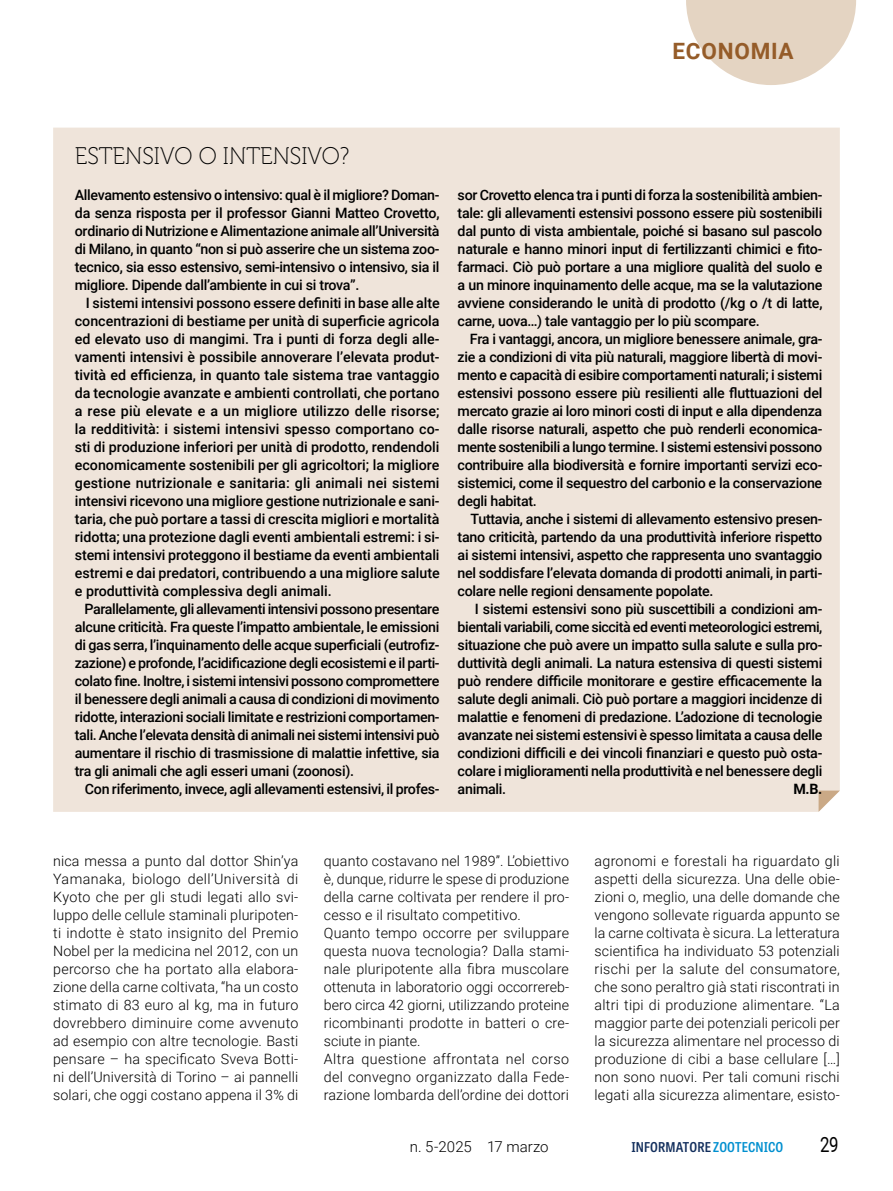
<style>
.page{position:relative;width:893px;height:1191px;background:#fff}
.page>*{position:absolute;margin:0;border:0;box-sizing:border-box;transform-origin:0 0}
.iz20_BOX_titolo_16su16_museo{font:24px "Museo 100";color:#000;scale:.95 1}
.t1{font:700 22.5px "Roboto";letter-spacing:.035em;color:#955c29}
.t2{font:21px "Roboto";color:#000;scale:.8 1}
.t3{font:300 15px "Roboto";color:#000}
.iz20_BOX_testo{font:500 14.25px/18px "Roboto";letter-spacing:-.02em;color:#000;text-align:justify}
.iz20_testo{font:300 14.25px/18px "Roboto";letter-spacing:.01em;color:#000;text-align:justify}
.iz20_BOX_testo-2{font:700 14.25px "Roboto";color:#000}
.t4{font:600 semi-condensed 13.5px "Tablet Gothic";letter-spacing:.01em;color:#122e5c}
.s1{color:#008fcf}
</style>
<div class="page">
<svg style="left:686px;top:0;width:170px;height:85px"></svg>
<div style="left:53px;top:128px;width:787px;height:684px;background:#efe4da"></div>
<svg style="left:819px;top:790px;width:21px;height:22px"></svg>
<h2 class="t1" style="left:672px;top:35px;width:123px">ECONOMIA</h2>
<p class="iz20_BOX_titolo_16su16_museo" style="left:75px;top:143px;width:290px">ESTENSIVO O INTENSIVO?</p>
<p class="iz20_BOX_testo" style="left:75px;top:185px;width:366px">Allevamento estensivo o intensivo: qual è il migliore? Doman&shy;da senza risposta per il professor Gianni Matteo Crovetto, ordinario di Nutrizione e Alimentazione animale all’Università di Milano, in quanto “non si può asserire che un sistema zoo&shy;tecnico, sia esso estensivo, semi-intensivo o intensivo, sia il migliore. Dipende dall’ambiente in cui si trova”.</p>
<p class="iz20_BOX_testo" style="left:75px;top:293px;width:366px;text-indent:11px">I sistemi intensivi possono essere definiti in base alle alte concentrazioni di bestiame per unità di superficie agricola ed elevato uso di mangimi. Tra i punti di forza degli alle&shy;vamenti intensivi è possibile annoverare l’elevata produt&shy;tività ed efficienza, in quanto tale sistema trae vantaggio da tecnologie avanzate e ambienti controllati, che portano a rese più elevate e a un migliore utilizzo delle risorse; la redditività: i sistemi intensivi spesso comportano co&shy;sti di produzione inferiori per unità di prodotto, rendendoli economicamente sostenibili per gli agricoltori; la migliore gestione nutrizionale e sanitaria: gli animali nei sistemi intensivi ricevono una migliore gestione nutrizionale e sani&shy;taria, che può portare a tassi di crescita migliori e mortalità ridotta; una protezione dagli eventi ambientali estremi: i si&shy;stemi intensivi proteggono il bestiame da eventi ambientali estremi e dai predatori, contribuendo a una migliore salute e produttività complessiva degli animali.</p>
<p class="iz20_BOX_testo" style="left:75px;top:599px;width:366px;text-indent:10px">Parallelamente, gli allevamenti intensivi possono presentare alcune criticità. Fra queste l’impatto ambientale, le emissioni di gas serra, l’inquinamento delle acque superficiali (eutrofiz&shy;zazione) e profonde, l’acidificazione degli ecosistemi e il parti&shy;colato fine. Inoltre, i sistemi intensivi possono compromettere il benessere degli animali a causa di condizioni di movimento ridotte, interazioni sociali limitate e restrizioni comportamen&shy;tali. Anche l’elevata densità di animali nei sistemi intensivi può aumentare il rischio di trasmissione di malattie infettive, sia tra gli animali che agli esseri umani (zoonosi).</p>
<p class="iz20_BOX_testo" style="left:85px;top:779px;width:356px">Con riferimento, invece, agli allevamenti estensivi, il profes-</p>
<p class="iz20_BOX_testo" style="left:458px;top:185px;width:366px">sor Crovetto elenca tra i punti di forza la sostenibilità ambien&shy;tale: gli allevamenti estensivi possono essere più sostenibili dal punto di vista ambientale, poiché si basano sul pascolo naturale e hanno minori input di fertilizzanti chimici e fito&shy;farmaci. Ciò può portare a una migliore qualità del suolo e a un minore inquinamento delle acque, ma se la valutazione avviene considerando le unità di prodotto (/kg o /t di latte, carne, uova…) tale vantaggio per lo più scompare.</p>
<p class="iz20_BOX_testo" style="left:458px;top:329px;width:366px;text-indent:12px">Fra i vantaggi, ancora, un migliore benessere animale, gra&shy;zie a condizioni di vita più naturali, maggiore libertà di movi&shy;mento e capacità di esibire comportamenti naturali; i sistemi estensivi possono essere più resilienti alle fluttuazioni del mercato grazie ai loro minori costi di input e alla dipendenza dalle risorse naturali, aspetto che può renderli economica&shy;mente sostenibili a lungo termine. I sistemi estensivi possono contribuire alla biodiversità e fornire importanti servizi eco&shy;sistemici, come il sequestro del carbonio e la conservazione degli habitat.</p>
<p class="iz20_BOX_testo" style="left:458px;top:509px;width:366px;text-indent:13px">Tuttavia, anche i sistemi di allevamento estensivo presen&shy;tano criticità, partendo da una produttività inferiore rispetto ai sistemi intensivi, aspetto che rappresenta uno svantaggio nel soddisfare l’elevata domanda di prodotti animali, in parti&shy;colare nelle regioni densamente popolate.</p>
<p class="iz20_BOX_testo" style="left:458px;top:599px;width:366px;text-indent:17px">I sistemi estensivi sono più suscettibili a condizioni am&shy;bientali variabili, come siccità ed eventi meteorologici estremi, situazione che può avere un impatto sulla salute e sulla pro&shy;duttività degli animali. La natura estensiva di questi sistemi può rendere difficile monitorare e gestire efficacemente la salute degli animali. Ciò può portare a maggiori incidenze di malattie e fenomeni di predazione. L’adozione di tecnologie avanzate nei sistemi estensivi è spesso limitata a causa delle condizioni difficili e dei vincoli finanziari e questo può osta&shy;colare i miglioramenti nella produttività e nel benessere degli animali.</p>
<p class="iz20_BOX_testo-2" style="left:793px;top:779px;width:31px">M.B.</p>
<p class="iz20_testo" style="left:53px;top:851px;width:247px">nica messa a punto dal dottor Shin’ya Yamanaka, biologo dell’Università di Kyoto che per gli studi legati allo svi&shy;luppo delle cellule staminali pluripoten&shy;ti indotte è stato insignito del Premio Nobel per la medicina nel 2012, con un percorso che ha portato alla elabora&shy;zione della carne coltivata, “ha un costo stimato di 83 euro al kg, ma in futuro dovrebbero diminuire come avvenuto ad esempio con altre tecnologie. Basti pensare – ha specificato Sveva Botti&shy;ni dell’Università di Torino – ai pannelli solari, che oggi costano appena il 3% di</p>
<p class="iz20_testo" style="left:324px;top:851px;width:247px">quanto costavano nel 1989”. L’obiettivo è, dunque, ridurre le spese di produzione della carne coltivata per rendere il pro&shy;cesso e il risultato competitivo.</p>
<p class="iz20_testo" style="left:324px;top:923px;width:247px">Quanto tempo occorre per sviluppare questa nuova tecnologia? Dalla stami&shy;nale pluripotente alla fibra muscolare ottenuta in laboratorio oggi occorrereb&shy;bero circa 42 giorni, utilizzando proteine ricombinanti prodotte in batteri o cre&shy;sciute in piante.</p>
<p class="iz20_testo" style="left:324px;top:1049px;width:247px">Altra questione affrontata nel corso del convegno organizzato dalla Fede&shy;razione lombarda dell’ordine dei dottori</p>
<p class="iz20_testo" style="left:595px;top:851px;width:247px">agronomi e forestali ha riguardato gli aspetti della sicurezza. Una delle obie&shy;zioni o, meglio, una delle domande che vengono sollevate riguarda appunto se la carne coltivata è sicura. La letteratura scientifica ha individuato 53 potenziali rischi per la salute del consumatore, che sono peraltro già stati riscontrati in altri tipi di produzione alimentare. “La maggior parte dei potenziali pericoli per la sicurezza alimentare nel processo di produzione di cibi a base cellulare […] non sono nuovi. Per tali comuni rischi legati alla sicurezza alimentare, esisto-</p>
<p class="t3" style="left:410px;top:1135px;width:140px">n. 5-2025 17 marzo</p>
<p class="t4" style="left:631px;top:1137px;width:153px">INFORMATORE <span class="s1">ZOOTECNICO</span></p>
<h3 class="t2" style="left:820px;top:1129px;width:25px">29</h3>
</div>
